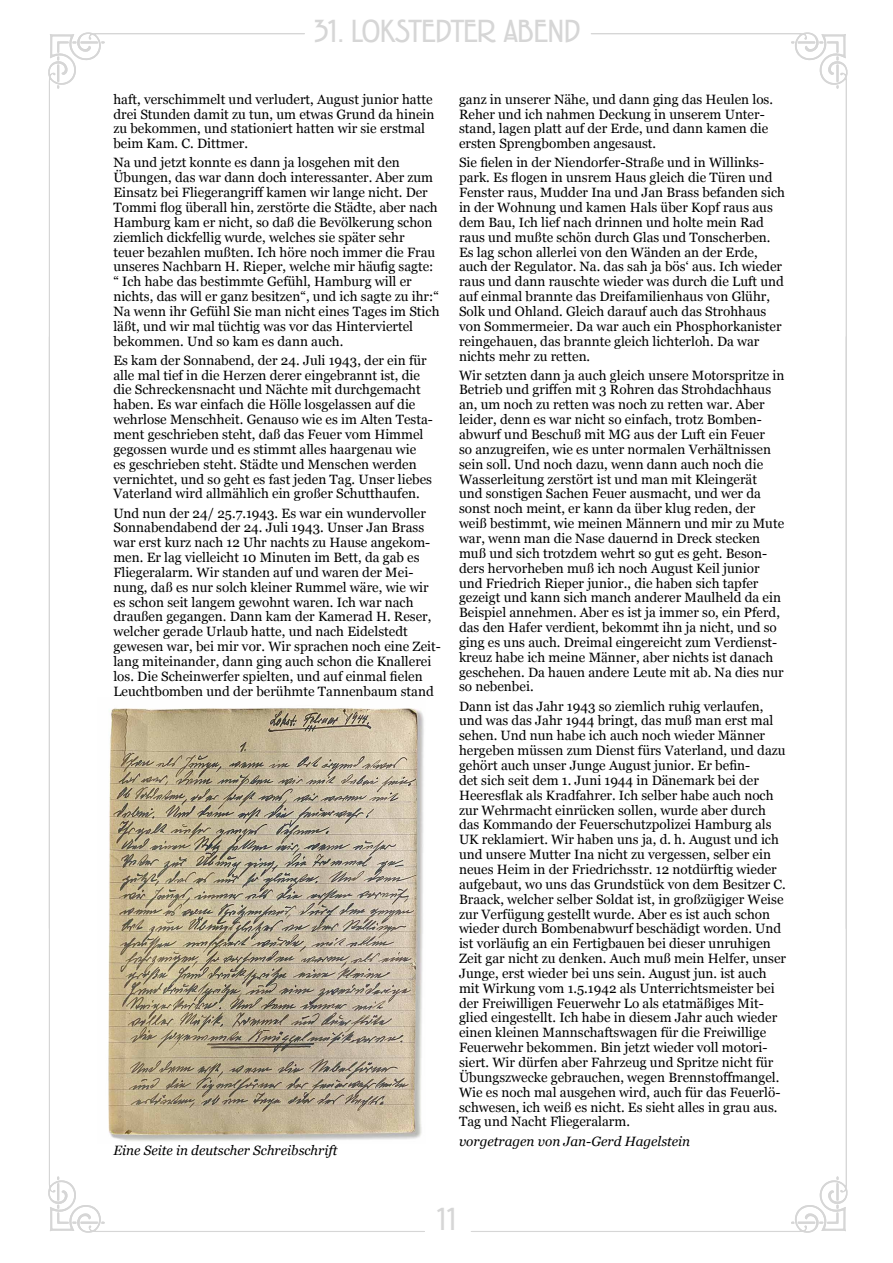
<style>
.page{position:relative;width:893px;height:1263px;background:#fff}
.page>*{position:absolute;margin:0;border:0;box-sizing:border-box;transform-origin:0 0}
.t1{font:700 33.3px "Rennie Mackintosh ITC";color:#d6d6d6}
.t2{font:13.5px/14.9px "Georgia";color:#000}
.t3{font:italic 13.5px "Georgia";color:#000}
</style>
<div class="page">
<svg style="left:57px;top:1176px;width:48px;height:48px"></svg>
<svg style="left:791px;top:1176px;width:48px;height:48px"></svg>
<svg style="left:48px;top:32px;width:257px;height:897px"></svg>
<svg style="left:57px;top:41px;width:48px;height:48px"></svg>
<svg style="left:591px;top:32px;width:257px;height:897px"></svg>
<svg style="left:791px;top:41px;width:48px;height:48px"></svg>
<img style="left:98px;top:697px;width:326px;height:445px">
<h1 class="t1" style="left:315px;top:14px;width:267px">31. LOKSTEDTER ABEND</h1>
<p class="t2" style="left:113px;top:91px;width:323px">haft, verschimmelt und verludert, August junior hatte drei Stunden damit zu tun, um etwas Grund da hinein zu bekommen, und stationiert hatten wir sie erstmal beim Kam. C. Dittmer.</p>
<p class="t2" style="left:113px;top:155px;width:328px">Na und jetzt konnte es dann ja losgehen mit den Übungen, das war dann doch interessanter. Aber zum Einsatz bei Fliegerangriff kamen wir lange nicht. Der Tommi flog überall hin, zerstörte die Städte, aber nach Hamburg kam er nicht, so daß die Bevölkerung schon ziemlich dickfellig wurde, welches sie später sehr<br>teuer bezahlen mußten. Ich höre noch immer die Frau unseres Nachbarn H. Rieper, welche mir häufig sagte: “ Ich habe das bestimmte Gefühl, Hamburg will er nichts, das will er ganz besitzen“, und ich sagte zu ihr:“ Na wenn ihr Gefühl Sie man nicht eines Tages im Stich läßt, und wir mal tüchtig was vor das Hinterviertel bekommen. Und so kam es dann auch.</p>
<p class="t2" style="left:113px;top:352px;width:321px">Es kam der Sonnabend, der 24. Juli 1943, der ein für alle mal tief in die Herzen derer eingebrannt ist, die die Schreckensnacht und Nächte mit durchgemacht haben. Es war einfach die Hölle losgelassen auf die wehrlose Menschheit. Genauso wie es im Alten Testa&shy;ment geschrieben steht, daß das Feuer vom Himmel gegossen wurde und es stimmt alles haargenau wie<br>es geschrieben steht. Städte und Menschen werden vernichtet, und so geht es fast jeden Tag. Unser liebes Vaterland wird allmählich ein großer Schutthaufen.</p>
<p class="t2" style="left:113px;top:505px;width:329px">Und nun der 24/ 25.7.1943. Es war ein wundervoller Sonnabendabend der 24. Juli 1943. Unser Jan Brass war erst kurz nach 12 Uhr nachts zu Hause angekom&shy;men. Er lag vielleicht 10 Minuten im Bett, da gab es Fliegeralarm. Wir standen auf und waren der Mei&shy;nung, daß es nur solch kleiner Rummel wäre, wie wir es schon seit langem gewohnt waren. Ich war nach draußen gegangen. Dann kam der Kamerad H. Reser, welcher gerade Urlaub hatte, und nach Eidelstedt gewesen war, bei mir vor. Wir sprachen noch eine Zeit&shy;lang miteinander, dann ging auch schon die Knallerei los. Die Scheinwerfer spielten, und auf einmal fielen Leuchtbomben und der berühmte Tannenbaum stand</p>
<p class="t3" style="left:113px;top:1140px;width:226px">Eine Seite in deutscher Schreibschrift</p>
<p class="t2" style="left:459px;top:91px;width:316px">ganz in unserer Nähe, und dann ging das Heulen los.<br>Reher und ich nahmen Deckung in unserem Unter&shy;stand, lagen platt auf der Erde, und dann kamen die ersten Sprengbomben angesaust.</p>
<p class="t2" style="left:459px;top:155px;width:327px">Sie fielen in der Niendorfer-Straße und in Willinks&shy;park. Es flogen in unsrem Haus gleich die Türen und Fenster raus, Mudder Ina und Jan Brass befanden sich in der Wohnung und kamen Hals über Kopf raus aus dem Bau, Ich lief nach drinnen und holte mein Rad raus und mußte schön durch Glas und Tonscherben.<br>Es lag schon allerlei von den Wänden an der Erde, auch der Regulator. Na. das sah ja bös‘ aus. Ich wieder raus und dann rauschte wieder was durch die Luft und auf einmal brannte das Dreifamilienhaus von Glühr, Solk und Ohland. Gleich darauf auch das Strohhaus von Sommermeier. Da war auch ein Phosphorkanister reingehauen, das brannte gleich lichterloh. Da war nichts mehr zu retten.</p>
<p class="t2" style="left:459px;top:367px;width:327px">Wir setzten dann ja auch gleich unsere Motorspritze in Betrieb und griffen mit 3 Rohren das Strohdachhaus an, um noch zu retten was noch zu retten war. Aber leider, denn es war nicht so einfach, trotz Bomben&shy;abwurf und Beschuß mit MG aus der Luft ein Feuer<br>so anzugreifen, wie es unter normalen Verhältnissen sein soll. Und noch dazu, wenn dann auch noch die Wasserleitung zerstört ist und man mit Kleingerät<br>und sonstigen Sachen Feuer ausmacht, und wer da sonst noch meint, er kann da über klug reden, der weiß bestimmt, wie meinen Männern und mir zu Mute war, wenn man die Nase dauernd in Dreck stecken muß und sich trotzdem wehrt so gut es geht. Beson&shy;ders hervorheben muß ich noch August Keil junior und Friedrich Rieper junior., die haben sich tapfer gezeigt und kann sich manch anderer Maulheld da ein Beispiel annehmen. Aber es ist ja immer so, ein Pferd, das den Hafer verdient, bekommt ihn ja nicht, und so ging es uns auch. Dreimal eingereicht zum Verdienst&shy;kreuz habe ich meine Männer, aber nichts ist danach geschehen. Da hauen andere Leute mit ab. Na dies nur so nebenbei.</p>
<p class="t2" style="left:459px;top:698px;width:329px">Dann ist das Jahr 1943 so ziemlich ruhig verlaufen, und was das Jahr 1944 bringt, das muß man erst mal sehen. Und nun habe ich auch noch wieder Männer hergeben müssen zum Dienst fürs Vaterland, und dazu gehört auch unser Junge August junior. Er befin-<br>det sich seit dem 1. Juni 1944 in Dänemark bei der Heeresflak als Kradfahrer. Ich selber habe auch noch zur Wehrmacht einrücken sollen, wurde aber durch das Kommando der Feuerschutzpolizei Hamburg als UK reklamiert. Wir haben uns ja, d. h. August und ich und unsere Mutter Ina nicht zu vergessen, selber ein neues Heim in der Friedrichsstr. 12 notdürftig wieder aufgebaut, wo uns das Grundstück von dem Besitzer C.<br>Braack, welcher selber Soldat ist, in großzügiger Weise zur Verfügung gestellt wurde. Aber es ist auch schon wieder durch Bombenabwurf beschädigt worden. Und ist vorläufig an ein Fertigbauen bei dieser unruhigen Zeit gar nicht zu denken. Auch muß mein Helfer, unser Junge, erst wieder bei uns sein. August jun. ist auch mit Wirkung vom 1.5.1942 als Unterrichtsmeister bei der Freiwilligen Feuerwehr Lo als etatmäßiges Mit&shy;glied eingestellt. Ich habe in diesem Jahr auch wieder einen kleinen Mannschaftswagen für die Freiwillige Feuerwehr bekommen. Bin jetzt wieder voll motori&shy;siert. Wir dürfen aber Fahrzeug und Spritze nicht für Übungszwecke gebrauchen, wegen Brennstoffmangel.<br>Wie es noch mal ausgehen wird, auch für das Feuerlö&shy;schwesen, ich weiß es nicht. Es sieht alles in grau aus.<br>Tag und Nacht Fliegeralarm.</p>
<p class="t3" style="left:459px;top:1131px;width:233px">vorgetragen von Jan-Gerd Hagelstein</p>
<h1 class="t1" style="left:438px;top:1202px;width:20px">11</h1>
</div>
